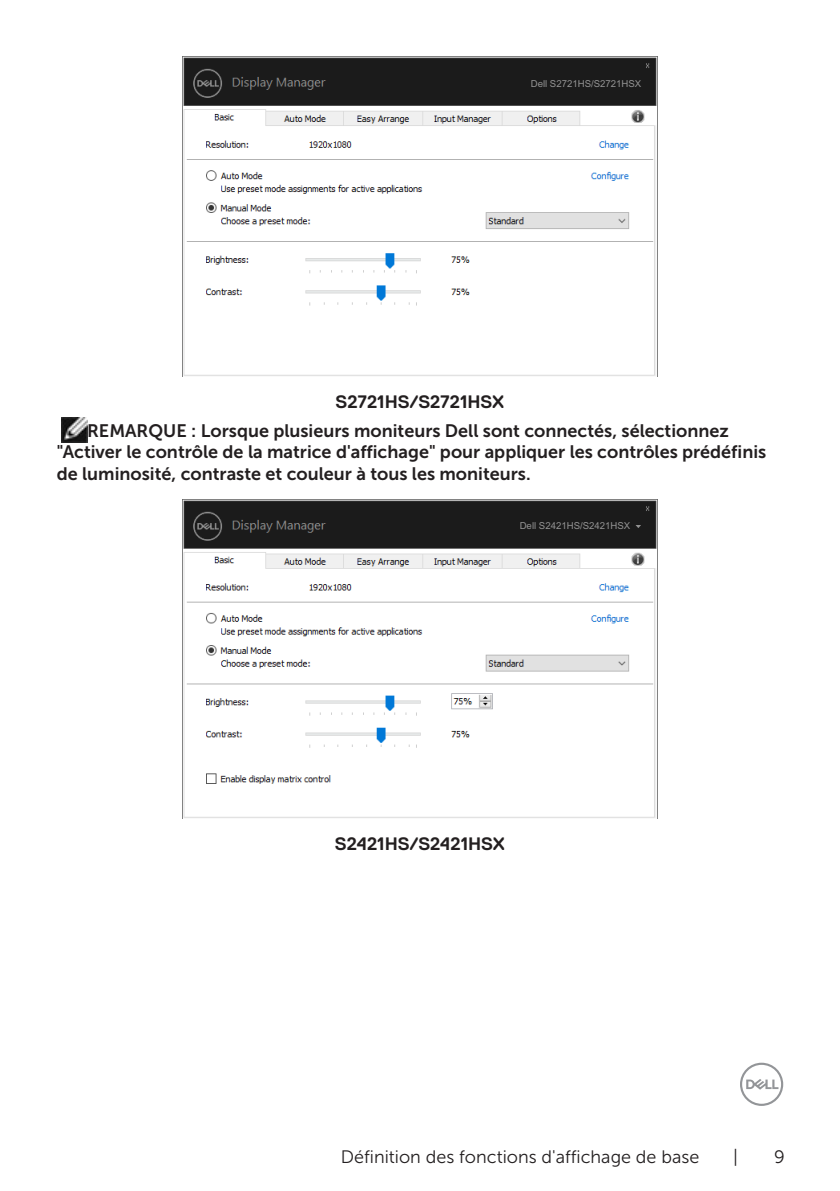
<style>
.page{position:relative;width:840px;height:1191px;background:#fff}
.page>*{position:absolute;margin:0;border:0;box-sizing:border-box;transform-origin:0 0}
.Paragraph{font:18px/21.6px "Museo Sans For Dell 700";color:#231f20}
.t1{font:18px "Museo Sans For Dell 300";color:#231f20}
.Paragraph-2{font:700 18px "Dell Replica";color:#231f20}
.t2{font:9.6px "Arial";color:#939393}
</style>
<div class="page">
<svg style="left:740px;top:1062px;width:42px;height:44px"></svg>
<img style="left:182px;top:57px;width:475px;height:319px">
<div style="left:539px;top:77px;width:103px;height:12px;background:#1b1b1b"></div>
<img style="left:62px;top:417px;width:25px;height:25px">
<img style="left:182px;top:499px;width:475px;height:320px">
<div style="left:526px;top:519px;width:116px;height:12px;background:#1b1b1b"></div>
<p class="t2" style="left:530px;top:78px;width:112px">Dell S2721HS/S2721HSX</p>
<p class="Paragraph-2" style="left:335px;top:391px;width:170px">S2721HS/S2721HSX</p>
<p class="Paragraph" style="left:57px;top:420px;width:710px;text-indent:30px">REMARQUE : Lorsque plusieurs moniteurs Dell sont connectés, sélectionnez "Activer le contrôle de la matrice d'affichage" pour appliquer les contrôles prédéfinis de luminosité, contraste et couleur à tous les moniteurs.</p>
<p class="t2" style="left:519px;top:520px;width:112px">Dell S2421HS/S2421HSX</p>
<p class="Paragraph-2" style="left:335px;top:834px;width:171px">S2421HS/S2421HSX</p>
<p class="t1" style="left:340px;top:1146px;width:360px">Définition des fonctions d'affichage de base</p>
<p class="t1" style="left:732px;top:1146px;width:6px">|</p>
<p class="t1" style="left:773px;top:1146px;width:12px">9</p>
</div>
